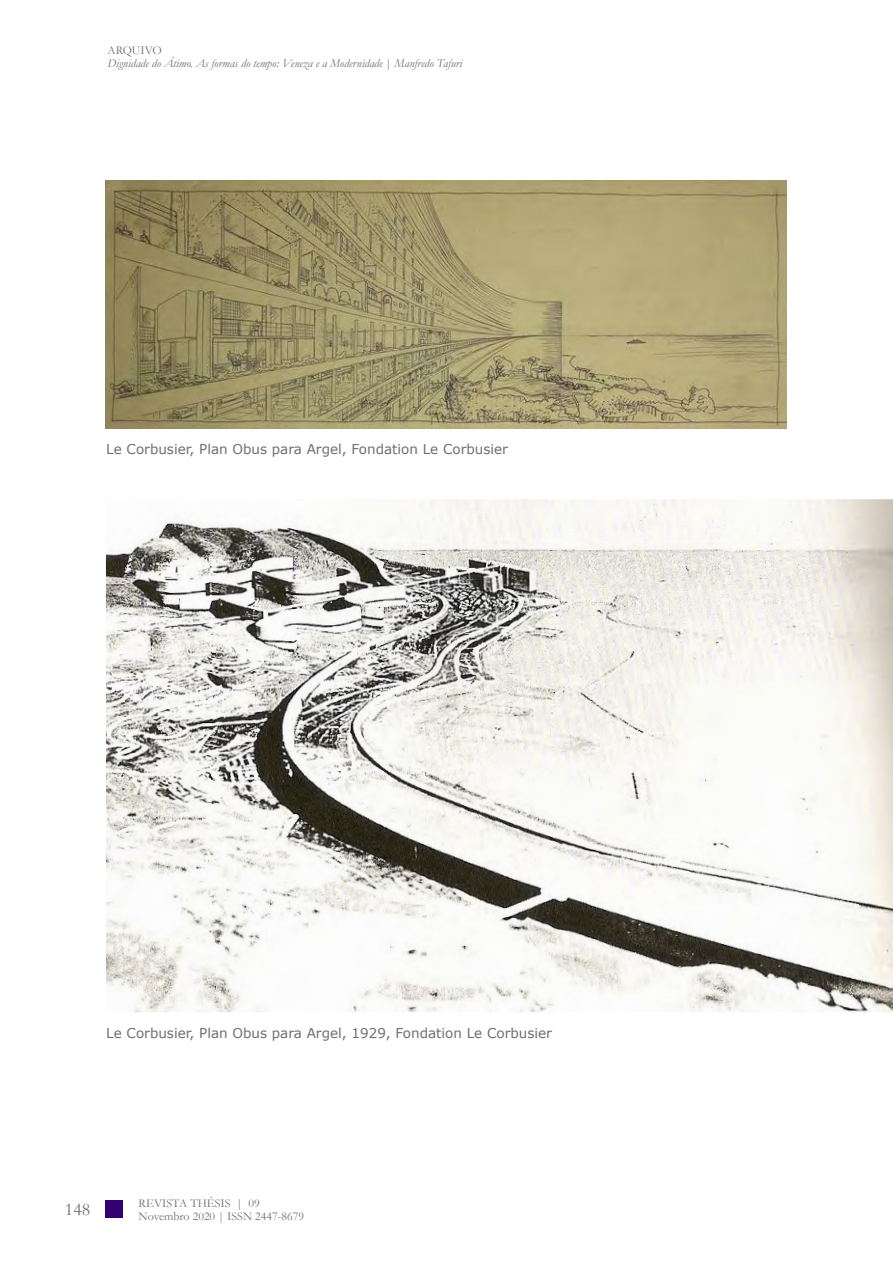
<style>
.page{position:relative;width:893px;height:1263px;background:#fff}
.page>*{position:absolute;margin:0;border:0;box-sizing:border-box;transform-origin:0 0}
.t1{font:18px "Garamond";color:#6e6f72}
.t2{font:13.5px "Verdana";color:#6d6e71}
.t3{font:italic 12px/12.8px "Garamond";color:#6e6f72}
.t4{font:12px/12.8px "Garamond";color:#6e6f72}
.s1{font-style:normal}
</style>
<div class="page">
<div style="left:106px;top:1201px;width:17px;height:17px;background:#330072"></div>
<img style="left:106px;top:180px;width:681px;height:249px">
<img style="left:106px;top:499px;width:787px;height:513px">
<p class="t3" style="left:108px;top:44px;width:356px"><span class="s1">ARQUIVO<br></span>Dignidade do Átimo. As formas do tempo: Veneza e a Modernidade <span class="s1">|</span> Manfredo Tafuri</p>
<p class="t2" style="left:106px;top:440px;width:403px">Le Corbusier, Plan Obus para Argel, Fondation Le Corbusier</p>
<p class="t2" style="left:106px;top:1023px;width:447px">Le Corbusier, Plan Obus para Argel, 1929, Fondation Le Corbusier</p>
<h1 class="t1" style="left:65px;top:1197px;width:27px">148</h1>
<p class="t4" style="left:139px;top:1196px;width:167px">REVISTA THÉSIS | 09<br>Novembro 2020 | ISSN 2447-8679</p>
</div>
